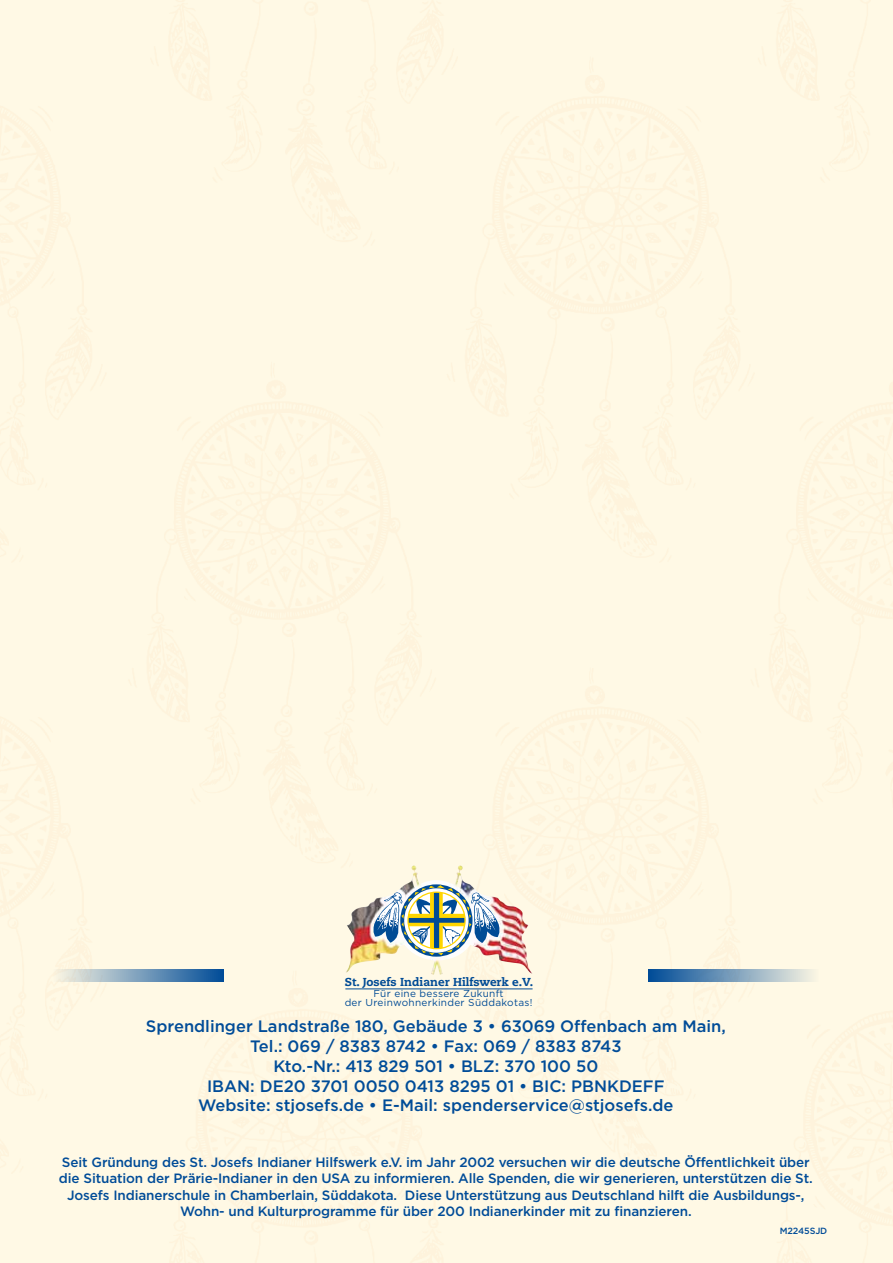
<style>
.page{position:relative;width:893px;height:1263px;background:#fff9e5}
.page>*{position:absolute;margin:0;border:0;box-sizing:border-box;transform-origin:0 0}
.t1{font:500 16.5px/19.8px "Gotham";color:#004c98;text-align:center}
.t2{font:500 13.5px/16.2px "Gotham";letter-spacing:-.01em;color:#004c98;text-align:center}
.t3{font:800 11.55px "Caecilia LT Std";color:#004b95}
.t4{font:10.05px/8.6px "Gotham";letter-spacing:.03em;color:#004b95;text-align:center}
.t5{font:500 9px "Gotham";letter-spacing:-.01em;color:#004c98}
</style>
<div class="page">
<svg style="left:53px;top:969px;width:170px;height:13px;background:#7fa1bd"></svg>
<svg style="left:648px;top:969px;width:171px;height:13px;background:#7da0bd"></svg>
<img style="left:345px;top:865px;width:188px;height:110px">
<img style="left:372px;top:885px;width:129px;height:70px">
<hr style="left:345px;top:989px;width:188px;height:1px;background:#004b95">
<p class="t3" style="left:345px;top:975px;width:190px">St. Josefs Indianer Hilfswerk e.V.</p>
<p class="t4" style="left:345px;top:989px;width:189px">Für eine bessere Zukunft<br>der Ureinwohnerkinder Süddakotas!</p>
<p class="t1" style="left:146px;top:1016px;width:581px">Sprendlinger Landstraße 180, Gebäude 3 • 63069 Offenbach am Main, Tel.: 069 / 8383 8742 • Fax: 069 / 8383 8743<br>Kto.-Nr.: 413 829 501 • BLZ: 370 100 50<br>IBAN: DE20 3701 0050 0413 8295 01 • BIC: PBNKDEFF<br>Website: stjosefs.de • E-Mail: spenderservice@stjosefs.de</p>
<p class="t2" style="left:59px;top:1154px;width:755px">Seit Gründung des St. Josefs Indianer Hilfswerk e.V. im Jahr 2002 versuchen wir die deutsche Öffentlichkeit über die Situation der Prärie-Indianer in den USA zu informieren. Alle Spenden, die wir generieren, unterstützen die St.<br>Josefs Indianerschule in Chamberlain, Süddakota. Diese Unterstützung aus Deutschland hilft die Ausbildungs-, Wohn- und Kulturprogramme für über 200 Indianerkinder mit zu finanzieren.</p>
<p class="t5" style="left:780px;top:1226px;width:49px">M2245SJD</p>
</div>
